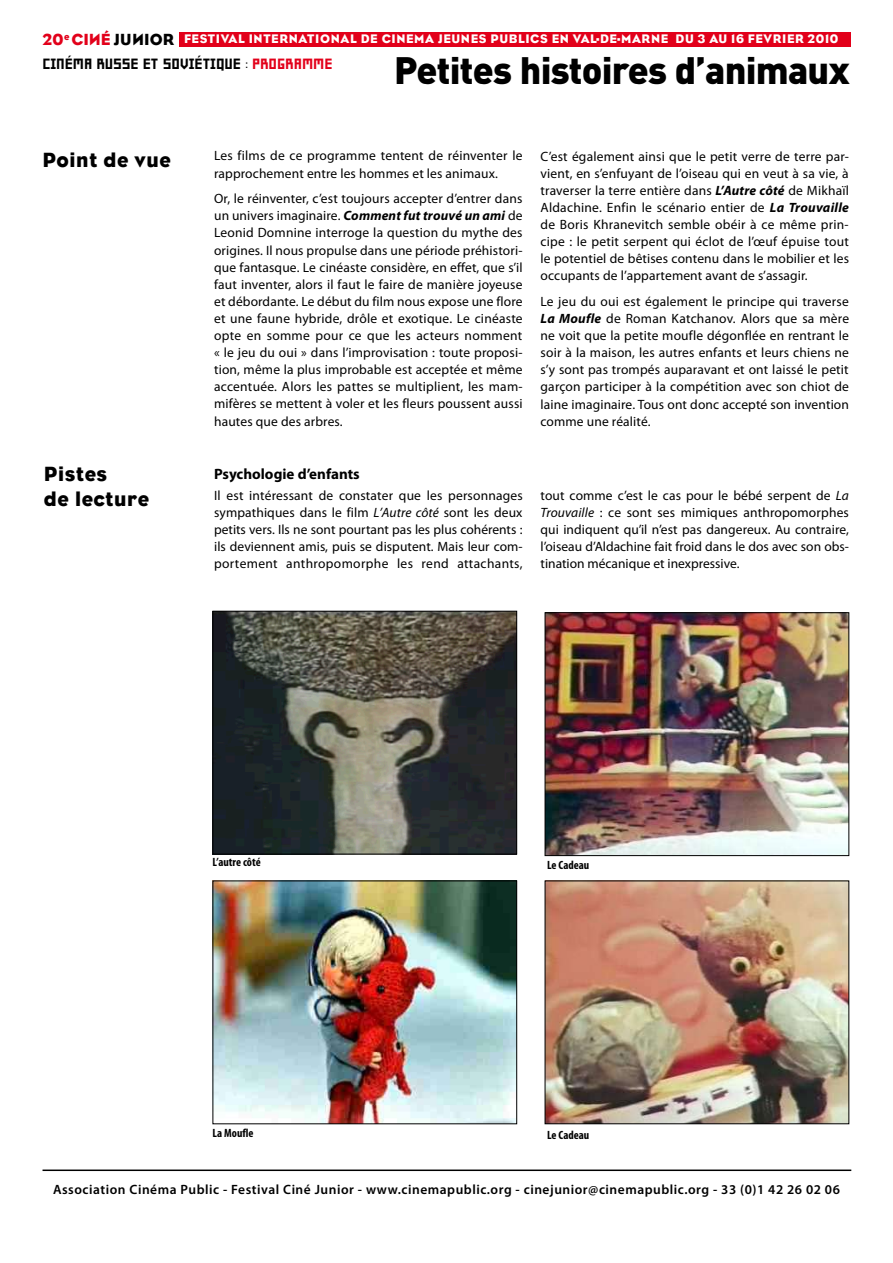
<style>
.page{position:relative;width:893px;height:1263px;background:#fff}
.page>*{position:absolute;margin:0;border:0;box-sizing:border-box;transform-origin:0 0}
.t1{font:900 37.65px "DIN";letter-spacing:-.02em;color:#000}
.t2{font:21px/25.2px "Bureau Eagle";color:#000}
.t3{font:18px "Minimum A Noir";color:#000}
.t4{font:16.5px "Bureau Eagle";color:#000}
.t5{font:16.5px "Bureau Eagle";color:#e2001a}
.t6{font:700 15px "Myriad Pro";color:#000}
.t7{font:13.5px/17.1px "Myriad Pro";letter-spacing:.01em;color:#000;text-align:justify}
.t8{font:600 13.5px "Myriad Pro";letter-spacing:.04em;color:#000}
.t9{font:12.75px "Bureau Eagle";letter-spacing:.05em;color:#fff}
.t10{font:700 condensed 12px "Myriad Pro";color:#000}
.s1{color:#e2001a}
.s2{font-weight:700}
.s3{font-weight:700;font-style:italic}
.s4{font-style:italic}
</style>
<div class="page">
<div style="left:179px;top:32px;width:671px;height:14px;background:#e2001a"></div>
<hr style="left:43px;top:1169px;width:808px;height:2px;background:#000">
<img style="left:214px;top:613px;width:301px;height:239px">
<div style="left:212px;top:611px;width:305px;height:243px;border:1px solid #000"></div>
<img style="left:214px;top:882px;width:301px;height:240px">
<div style="left:212px;top:880px;width:305px;height:244px;border:1px solid #000"></div>
<img style="left:547px;top:614px;width:300px;height:240px">
<div style="left:545px;top:612px;width:304px;height:244px;border:1px solid #000"></div>
<img style="left:547px;top:882px;width:300px;height:240px">
<p class="t5" style="left:43px;top:30px;width:38px">20 <sup>E</sup> CI</p>
<p class="t4" style="left:101px;top:30px;width:32px"><span class="s1">É</span>JU</p>
<p class="t4" style="left:144px;top:30px;width:31px">IOR</p>
<p class="t9" style="left:184px;top:32px;width:656px">FESTIVAL INTERNATIONAL DE CINEMA JEUNES PUBLICS EN VAL<span class="s2">-</span>DE<span class="s2">-</span>MARNE DU 3 AU 16 FEVRIER 2010</p>
<h3 class="t3" style="left:43px;top:55px;width:291px">CINÉMA RUSSE ET SOVIÉTIQUE : <span class="s1">PROGRAMME</span></h3>
<h1 class="t1" style="left:394px;top:46px;width:457px">Petites histoires d’animaux</h1>
<h2 class="t2" style="left:43px;top:148px;width:130px">POINT DE VUE</h2>
<h2 class="t2" style="left:44px;top:461px;width:107px">PISTES<br>DE LECTURE</h2>
<p class="t7" style="left:214px;top:147px;width:310px">Les films de ce programme tentent de réinventer le rapprochement entre les hommes et les animaux.</p>
<p class="t7" style="left:214px;top:190px;width:310px">Or, le réinventer, c’est toujours accepter d’entrer dans un univers imaginaire. <span class="s3">Comment fut trouvé un ami</span> de Leonid Domnine interroge la question du mythe des origines. Il nous propulse dans une période préhistori&shy;que fantasque. Le cinéaste considère, en effet, que s’il faut inventer, alors il faut le faire de manière joyeuse et débordante. Le début du film nous expose une flore et une faune hybride, drôle et exotique. Le cinéaste opte en somme pour ce que les acteurs nomment « le jeu du oui » dans l’improvisation : toute proposi&shy;tion, même la plus improbable est acceptée et même accentuée. Alors les pattes se multiplient, les mam&shy;mifères se mettent à voler et les fleurs poussent aussi hautes que des arbres.</p>
<p class="t7" style="left:541px;top:147px;width:310px">C’est également ainsi que le petit verre de terre par&shy;vient, en s’enfuyant de l’oiseau qui en veut à sa vie, à traverser la terre entière dans <span class="s3">L’Autre côté</span> de Mikhaïl Aldachine. Enfin le scénario entier de <span class="s3">La Trouvaille </span>de Boris Khranevitch semble obéir à ce même prin&shy;cipe : le petit serpent qui éclot de l’œuf épuise tout le potentiel de bêtises contenu dans le mobilier et les occupants de l’appartement avant de s’assagir.</p>
<p class="t7" style="left:541px;top:293px;width:310px">Le jeu du oui est également le principe qui traverse <span class="s3">La Moufle</span> de Roman Katchanov. Alors que sa mère ne voit que la petite moufle dégonflée en rentrant le soir à la maison, les autres enfants et leurs chiens ne s’y sont pas trompés auparavant et ont laissé le petit garçon participer à la compétition avec son chiot de laine imaginaire. Tous ont donc accepté son invention comme une réalité.</p>
<p class="t6" style="left:214px;top:464px;width:147px">Psychologie d’enfants</p>
<p class="t7" style="left:214px;top:487px;width:310px">Il est intéressant de constater que les personnages sympathiques dans le film <span class="s4">L’Autre côté</span> sont les deux petits vers. Ils ne sont pourtant pas les plus cohérents : ils deviennent amis, puis se disputent. Mais leur com&shy;portement anthropomorphe les rend attachants,</p>
<p class="t7" style="left:541px;top:487px;width:310px">tout comme c’est le cas pour le bébé serpent de <span class="s4">La Trouvaille</span> : ce sont ses mimiques anthropomorphes qui indiquent qu’il n’est pas dangereux. Au contraire, l’oiseau d’Aldachine fait froid dans le dos avec son obs&shy;tination mécanique et inexpressive.</p>
<p class="t10" style="left:213px;top:855px;width:50px">L’autre côté</p>
<p class="t10" style="left:213px;top:1125px;width:43px">La Moufle</p>
<p class="t10" style="left:547px;top:858px;width:44px">Le Cadeau</p>
<p class="t10" style="left:547px;top:1127px;width:44px">Le Cadeau</p>
<p class="t8" style="left:53px;top:1181px;width:788px">Association Cinéma Public - Festival Ciné Junior - www.cinemapublic.org - cinejunior@cinemapublic.org - 33 (0)1 42 26 02 06</p>
</div>
